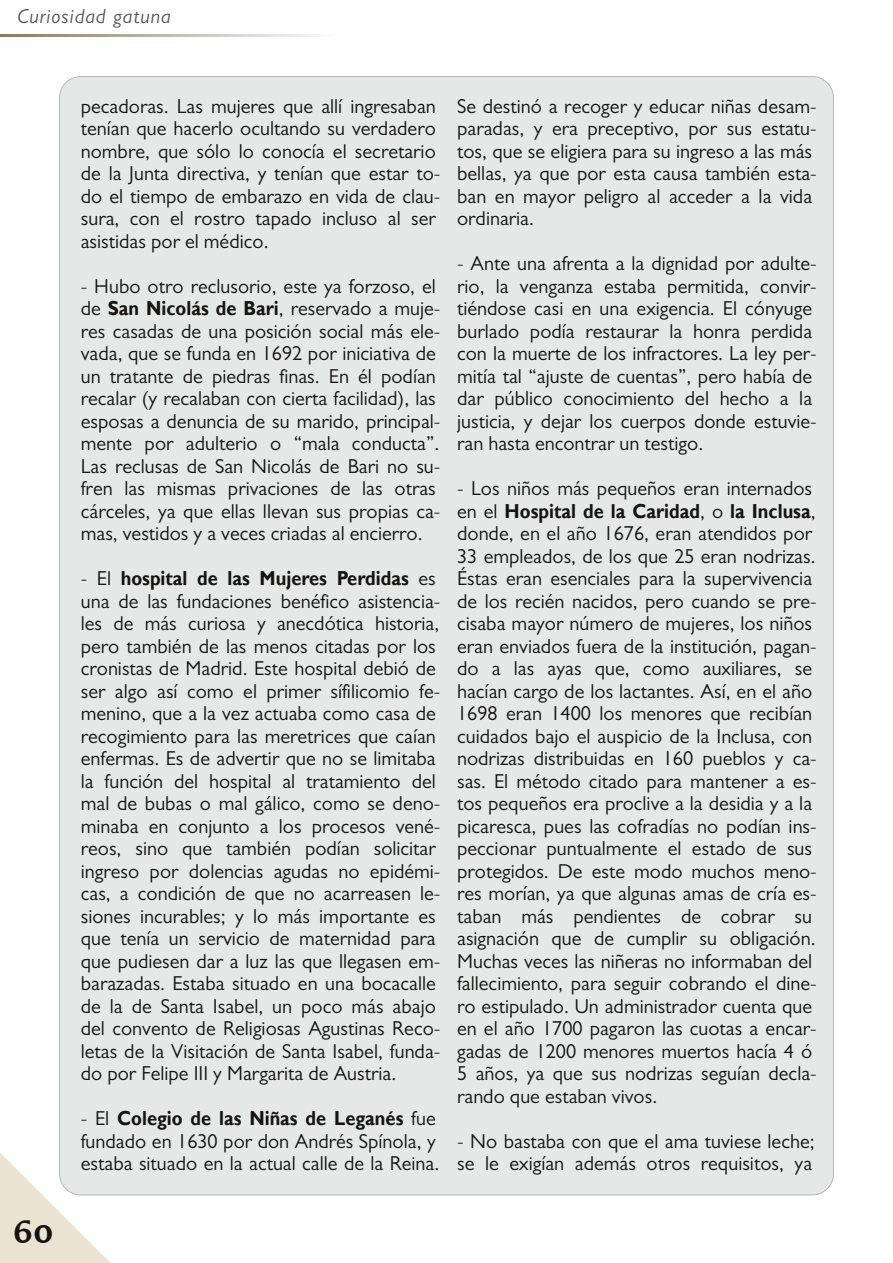
<style>
.page{position:relative;width:893px;height:1263px;background:#fff}
.page>*{position:absolute;margin:0;border:0;box-sizing:border-box;transform-origin:0 0}
.t1{font:600 33px "Carter Sans W01";color:#161413}
.t2{font:20.25px/22.5px "Gill Sans";color:#161413}
.t3{font:italic 20.25px "Gill Sans";letter-spacing:.05em;color:#545556}
.s1{font-weight:700}
</style>
<div class="page">
<svg style="left:0;top:1152px;width:111px;height:111px"></svg>
<svg style="left:0;top:34px;width:321px;height:2px"></svg>
<div style="left:60px;top:77px;width:773px;height:1118px;background:#e6e8e8;border-radius:21px"></div>
<p class="t3" style="left:17px;top:4px;width:155px">Curiosidad gatuna</p>
<h1 class="t1" style="left:13px;top:1210px;width:42px">60</h1>
<p class="t2" style="left:81px;top:94px;width:361px">pecadoras. Las mujeres que allí ingresaban tenían que hacerlo ocultando su verdadero nombre, que sólo lo conocía el secretario de la Junta directiva, y tenían que estar to&shy;do el tiempo de embarazo en vida de clau&shy;sura, con el rostro tapado incluso al ser asistidas por el médico.</p>
<p class="t2" style="left:81px;top:274px;width:361px">- Hubo otro reclusorio, este ya forzoso, el de <span class="s1">San Nicolás de Bari</span>, reservado a muje&shy;res casadas de una posición social más ele&shy;vada, que se funda en 1692 por iniciativa de un tratante de piedras finas. En él podían recalar (y recalaban con cierta facilidad), las esposas a denuncia de su marido, principal&shy;mente por adulterio o “mala conducta”.<br>Las reclusas de San Nicolás de Bari no su&shy;fren las mismas privaciones de las otras cárceles, ya que ellas llevan sus propias ca&shy;mas, vestidos y a veces criadas al encierro.</p>
<p class="t2" style="left:81px;top:567px;width:361px">- El <span class="s1">hospital de las Mujeres Perdidas</span> es una de las fundaciones benéfico asistencia&shy;les de más curiosa y anecdótica historia, pero también de las menos citadas por los cronistas de Madrid. Este hospital debió de ser algo así como el primer sífilicomio fe&shy;menino, que a la vez actuaba como casa de recogimiento para las meretrices que caían enfermas. Es de advertir que no se limitaba la función del hospital al tratamiento del mal de bubas o mal gálico, como se deno&shy;minaba en conjunto a los procesos vené&shy;reos, sino que también podían solicitar ingreso por dolencias agudas no epidémi&shy;cas, a condición de que no acarreasen le&shy;siones incurables; y lo más importante es que tenía un servicio de maternidad para que pudiesen dar a luz las que llegasen em&shy;barazadas. Estaba situado en una bocacalle de la de Santa Isabel, un poco más abajo del convento de Religiosas Agustinas Reco&shy;letas de la Visitación de Santa Isabel, funda&shy;do por Felipe III y Margarita de Austria.</p>
<p class="t2" style="left:81px;top:1107px;width:360px">- El <span class="s1">Colegio de las Niñas de Leganés</span> fue fundado en 1630 por don Andrés Spínola, y estaba situado en la actual calle de la Reina.</p>
<p class="t2" style="left:457px;top:94px;width:361px">Se destinó a recoger y educar niñas desam&shy;paradas, y era preceptivo, por sus estatu&shy;tos, que se eligiera para su ingreso a las más bellas, ya que por esta causa también esta&shy;ban en mayor peligro al acceder a la vida ordinaria.</p>
<p class="t2" style="left:457px;top:252px;width:361px">- Ante una afrenta a la dignidad por adulte&shy;rio, la venganza estaba permitida, convir&shy;tiéndose casi en una exigencia. El cónyuge burlado podía restaurar la honra perdida con la muerte de los infractores. La ley per&shy;mitía tal “ajuste de cuentas”, pero había de dar público conocimiento del hecho a la justicia, y dejar los cuerpos donde estuvie&shy;ran hasta encontrar un testigo.</p>
<p class="t2" style="left:457px;top:477px;width:361px">- Los niños más pequeños eran internados en el <span class="s1">Hospital de la Caridad</span>, o <span class="s1">la Inclusa</span>, donde, en el año 1676, eran atendidos por 33 empleados, de los que 25 eran nodrizas.<br>Éstas eran esenciales para la supervivencia de los recién nacidos, pero cuando se pre&shy;cisaba mayor número de mujeres, los niños eran enviados fuera de la institución, pagan&shy;do a las ayas que, como auxiliares, se hacían cargo de los lactantes. Así, en el año 1698 eran 1400 los menores que recibían cuidados bajo el auspicio de la Inclusa, con nodrizas distribuidas en 160 pueblos y ca&shy;sas. El método citado para mantener a es&shy;tos pequeños era proclive a la desidia y a la picaresca, pues las cofradías no podían ins&shy;peccionar puntualmente el estado de sus protegidos. De este modo muchos meno&shy;res morían, ya que algunas amas de cría es&shy;taban más pendientes de cobrar su asignación que de cumplir su obligación.<br>Muchas veces las niñeras no informaban del fallecimiento, para seguir cobrando el dine&shy;ro estipulado. Un administrador cuenta que en el año 1700 pagaron las cuotas a encar&shy;gadas de 1200 menores muertos hacía 4 ó 5 años, ya que sus nodrizas seguían decla&shy;rando que estaban vivos.</p>
<p class="t2" style="left:457px;top:1129px;width:359px">- No bastaba con que el ama tuviese leche; se le exigían además otros requisitos, ya</p>
</div>
